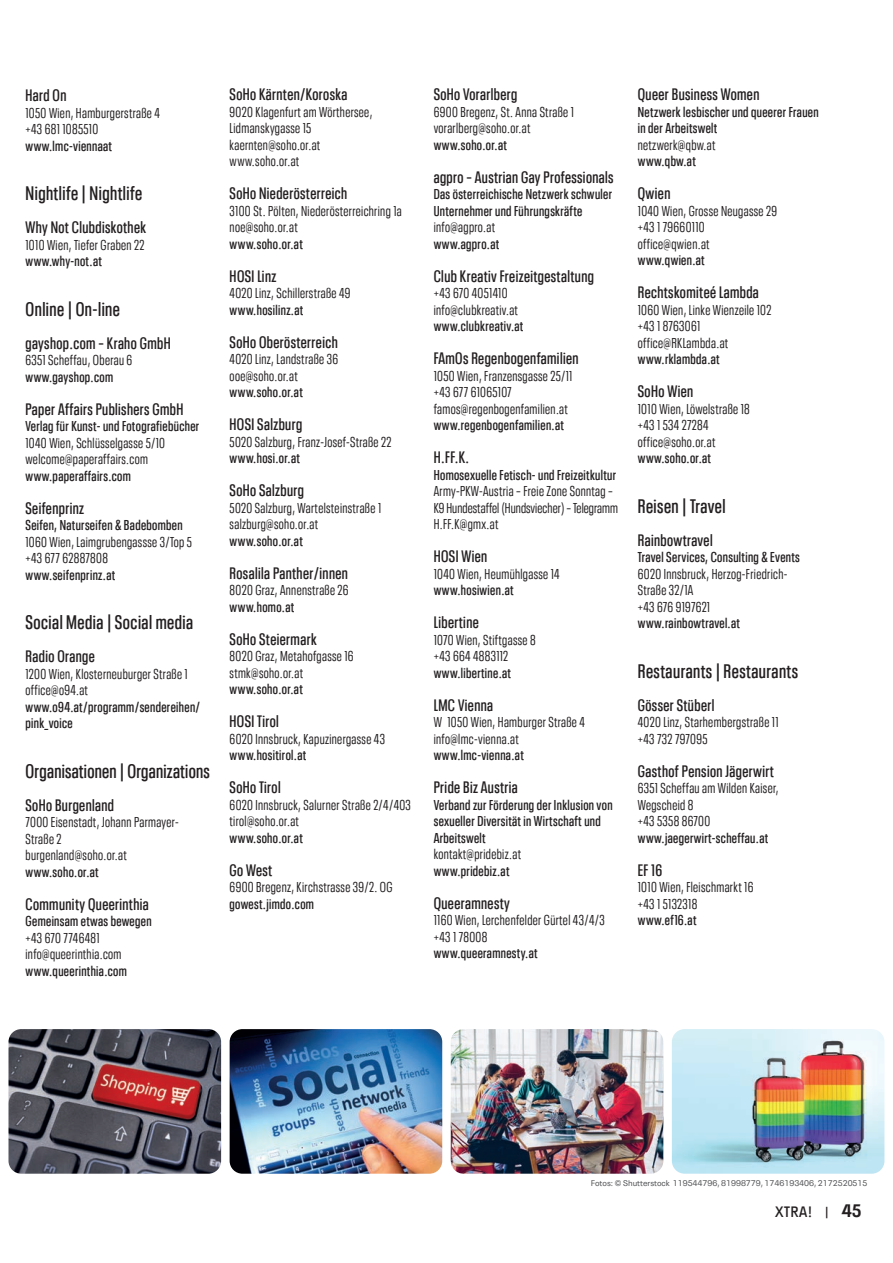
<style>
.page{position:relative;width:893px;height:1263px;background:#fff}
.page>*{position:absolute;margin:0;border:0;box-sizing:border-box;transform-origin:0 0}
.t1{font:600 condensed 19.5px "Neue Plak";letter-spacing:.025em;color:#231f20}
.t2{font:600 condensed 16.5px "Neue Plak";letter-spacing:.025em;color:#231f20}
.t3{font:600 condensed 15px "Neue Plak";color:#231f20}
.t4{font:condensed 14.25px/16.5px "Neue Plak";letter-spacing:.025em;color:#231f20}
.t5{font:600 condensed 14.25px/16.5px "Neue Plak";letter-spacing:.025em;color:#231f20}
.t6{font:condensed 14.25px/16.5px "Neue Plak";letter-spacing:.005em;color:#231f20}
.t7{font:8.25px "Neue Plak Text";color:#57585a}
.s1{font-size:12px}
.s2{font-weight:700;font-size:18px}
</style>
<div class="page">
<img style="left:9px;top:1029px;width:212px;height:145px;border-radius:13px">
<img style="left:230px;top:1029px;width:212px;height:145px;border-radius:13px">
<img style="left:451px;top:1029px;width:212px;height:145px;border-radius:13px">
<img style="left:672px;top:1029px;width:212px;height:145px;border-radius:13px">
<p class="t2" style="left:26px;top:81px;width:42px">Hard On</p>
<p class="t4" style="left:26px;top:102px;width:136px">1050 Wien, Hamburgerstraße 4 +43 681 1085510</p>
<p class="t5" style="left:26px;top:135px;width:88px">www.lmc-viennaat</p>
<h1 class="t1" style="left:26px;top:176px;width:118px">Nightlife | Nightlife</h1>
<p class="t2" style="left:26px;top:213px;width:122px">Why Not Clubdiskothek</p>
<p class="t4" style="left:26px;top:234px;width:120px">1010 Wien, Tiefer Graben 22</p>
<p class="t5" style="left:26px;top:251px;width:78px">www.why-not.at</p>
<h1 class="t1" style="left:26px;top:292px;width:96px">Online | On-line</h1>
<p class="t2" style="left:26px;top:328px;width:147px">gayshop.com – Kraho GmbH</p>
<p class="t4" style="left:26px;top:350px;width:108px">6351 Scheffau, Oberau 6</p>
<p class="t5" style="left:26px;top:366px;width:89px">www.gayshop.com</p>
<p class="t2" style="left:26px;top:394px;width:159px">Paper Affairs Publishers GmbH</p>
<p class="t5" style="left:26px;top:416px;width:175px">Verlag für Kunst- und Fotografiebücher</p>
<p class="t4" style="left:26px;top:432px;width:141px">1040 Wien, Schlüsselgasse 5/10 welcome@paperaffairs.com</p>
<p class="t5" style="left:26px;top:465px;width:107px">www.paperaffairs.com</p>
<p class="t2" style="left:26px;top:493px;width:60px">Seifenprinz</p>
<p class="t5" style="left:26px;top:515px;width:159px">Seifen, Naturseifen &amp; Badebomben</p>
<p class="t4" style="left:26px;top:531px;width:168px">1060 Wien, Laimgrubengassse 3/Top 5 +43 677 62887808</p>
<p class="t5" style="left:26px;top:564px;width:91px">www.seifenprinz.at</p>
<h1 class="t1" style="left:26px;top:605px;width:169px">Social Media | Social media</h1>
<p class="t2" style="left:26px;top:642px;width:71px">Radio Orange</p>
<p class="t4" style="left:26px;top:663px;width:164px">1200 Wien, Klosterneuburger Straße 1 office@o94.at</p>
<p class="t5" style="left:26px;top:696px;width:176px">www.o94.at/programm/sendereihen/ pink_voice</p>
<h1 class="t1" style="left:26px;top:754px;width:186px">Organisationen | Organizations</h1>
<p class="t2" style="left:26px;top:790px;width:90px">SoHo Burgenland</p>
<p class="t4" style="left:26px;top:812px;width:155px">7000 Eisenstadt, Johann Parmayer-<br>Straße 2<br>burgenland@soho.or.at</p>
<p class="t5" style="left:26px;top:861px;width:75px">www.soho.or.at</p>
<p class="t2" style="left:26px;top:889px;width:125px">Community Queerinthia</p>
<p class="t5" style="left:26px;top:911px;width:128px">Gemeinsam etwas bewegen</p>
<p class="t4" style="left:26px;top:927px;width:97px">+43 670 7746481 info@queerinthia.com</p>
<p class="t5" style="left:26px;top:960px;width:103px">www.queerinthia.com</p>
<p class="t2" style="left:230px;top:80px;width:119px">SoHo Kärnten/Koroska</p>
<p class="t4" style="left:230px;top:101px;width:144px">9020 Klagenfurt am Wörthersee,<br>Lidmanskygasse 15 kaernten@soho.or.at www.soho.or.at</p>
<p class="t2" style="left:230px;top:179px;width:119px">SoHo Niederösterreich</p>
<p class="t4" style="left:230px;top:200px;width:174px">3100 St. Pölten, Niederösterreichring 1a noe@soho.or.at</p>
<p class="t5" style="left:230px;top:233px;width:75px">www.soho.or.at</p>
<p class="t2" style="left:230px;top:261px;width:48px">HOSI Linz</p>
<p class="t4" style="left:230px;top:283px;width:122px">4020 Linz, Schillerstraße 49</p>
<p class="t5" style="left:230px;top:299px;width:75px">www.hosilinz.at</p>
<p class="t2" style="left:230px;top:327px;width:110px">SoHo Oberösterreich</p>
<p class="t4" style="left:230px;top:349px;width:110px">4020 Linz, Landstraße 36 ooe@soho.or.at</p>
<p class="t5" style="left:230px;top:382px;width:75px">www.soho.or.at</p>
<p class="t2" style="left:230px;top:410px;width:74px">HOSI Salzburg</p>
<p class="t4" style="left:230px;top:431px;width:163px">5020 Salzburg, Franz-Josef-Straße 22</p>
<p class="t5" style="left:230px;top:448px;width:72px">www.hosi.or.at</p>
<p class="t2" style="left:230px;top:476px;width:76px">SoHo Salzburg</p>
<p class="t4" style="left:230px;top:497px;width:153px">5020 Salzburg, Wartelsteinstraße 1 salzburg@soho.or.at</p>
<p class="t5" style="left:230px;top:530px;width:75px">www.soho.or.at</p>
<p class="t2" style="left:230px;top:558px;width:120px">Rosalila Panther/innen</p>
<p class="t4" style="left:230px;top:580px;width:120px">8020 Graz, Annenstraße 26</p>
<p class="t5" style="left:230px;top:596px;width:66px">www.homo.at</p>
<p class="t2" style="left:230px;top:624px;width:89px">SoHo Steiermark</p>
<p class="t4" style="left:230px;top:646px;width:126px">8020 Graz, Metahofgasse 16 stmk@soho.or.at</p>
<p class="t5" style="left:230px;top:679px;width:75px">www.soho.or.at</p>
<p class="t2" style="left:230px;top:707px;width:51px">HOSI Tirol</p>
<p class="t4" style="left:230px;top:728px;width:157px">6020 Innsbruck, Kapuzinergasse 43</p>
<p class="t5" style="left:230px;top:745px;width:78px">www.hositirol.at</p>
<p class="t2" style="left:230px;top:773px;width:53px">SoHo Tirol</p>
<p class="t4" style="left:230px;top:794px;width:183px">6020 Innsbruck, Salurner Straße 2/4/403 tirol@soho.or.at</p>
<p class="t5" style="left:230px;top:827px;width:75px">www.soho.or.at</p>
<p class="t2" style="left:230px;top:855px;width:44px">Go West</p>
<p class="t4" style="left:230px;top:877px;width:164px">6900 Bregenz, Kirchstrasse 39/2. OG</p>
<p class="t5" style="left:230px;top:893px;width:86px">gowest.jimdo.com</p>
<p class="t2" style="left:434px;top:80px;width:85px">SoHo Vorarlberg</p>
<p class="t4" style="left:434px;top:101px;width:142px">6900 Bregenz, St. Anna Straße 1 vorarlberg@soho.or.at</p>
<p class="t5" style="left:434px;top:134px;width:75px">www.soho.or.at</p>
<p class="t2" style="left:434px;top:162px;width:181px">agpro – Austrian Gay Professionals</p>
<p class="t5" style="left:434px;top:184px;width:180px">Das österreichische Netzwerk schwuler<br>Unternehmer und Führungskräfte</p>
<p class="t4" style="left:434px;top:217px;width:63px">info@agpro.at</p>
<p class="t5" style="left:434px;top:233px;width:67px">www.agpro.at</p>
<p class="t2" style="left:434px;top:261px;width:162px">Club Kreativ Freizeitgestaltung</p>
<p class="t4" style="left:434px;top:283px;width:86px">+43 670 4051410 info@clubkreativ.at</p>
<p class="t5" style="left:434px;top:316px;width:91px">www.clubkreativ.at</p>
<p class="t2" style="left:434px;top:344px;width:146px">FAmOs Regenbogenfamilien</p>
<p class="t4" style="left:434px;top:365px;width:140px">1050 Wien, Franzensgasse 25/11 +43 677 61065107 famos@regenbogenfamilien.at</p>
<p class="t5" style="left:434px;top:415px;width:132px">www.regenbogenfamilien.at</p>
<p class="t2" style="left:434px;top:443px;width:37px">H.FF.K.</p>
<p class="t5" style="left:434px;top:464px;width:184px">Homosexuelle Fetisch- und Freizeitkultur</p>
<p class="t6" style="left:434px;top:481px;width:186px">Army-PKW-Austria – Freie Zone Sonntag –<br>K9 Hundestaffel (Hundsviecher) – Telegramm<br>H.FF.K@gmx.at</p>
<p class="t2" style="left:434px;top:542px;width:55px">HOSI Wien</p>
<p class="t4" style="left:434px;top:563px;width:127px">1040 Wien, Heumühlgasse 14</p>
<p class="t5" style="left:434px;top:580px;width:82px">www.hosiwien.at</p>
<p class="t2" style="left:434px;top:608px;width:47px">Libertine</p>
<p class="t4" style="left:434px;top:629px;width:104px">1070 Wien, Stiftgasse 8 +43 664 4883112</p>
<p class="t5" style="left:434px;top:662px;width:79px">www.libertine.at</p>
<p class="t2" style="left:434px;top:690px;width:61px">LMC Vienna</p>
<p class="t4" style="left:434px;top:712px;width:153px">W 1050 Wien, Hamburger Straße 4 info@lmc-vienna.at</p>
<p class="t5" style="left:434px;top:745px;width:92px">www.lmc-vienna.at</p>
<p class="t2" style="left:434px;top:773px;width:86px">Pride Biz Austria</p>
<p class="t5" style="left:434px;top:794px;width:180px">Verband zur Förderung der Inklusion von sexueller Diversität in Wirtschaft und<br>Arbeitswelt</p>
<p class="t4" style="left:434px;top:844px;width:89px">kontakt@pridebiz.at</p>
<p class="t5" style="left:434px;top:860px;width:77px">www.pridebiz.at</p>
<p class="t2" style="left:434px;top:888px;width:78px">Queeramnesty</p>
<p class="t4" style="left:434px;top:910px;width:172px">1160 Wien, Lerchenfelder Gürtel 43/4/3 +43 1 78008</p>
<p class="t5" style="left:434px;top:943px;width:105px">www.queeramnesty.at</p>
<p class="t2" style="left:638px;top:80px;width:123px">Queer Business Women</p>
<p class="t5" style="left:638px;top:101px;width:182px">Netzwerk lesbischer und queerer Frauen in der Arbeitswelt</p>
<p class="t4" style="left:638px;top:134px;width:79px">netzwerk@qbw.at</p>
<p class="t5" style="left:638px;top:151px;width:59px">www.qbw.at</p>
<p class="t2" style="left:638px;top:179px;width:34px">Qwien</p>
<p class="t4" style="left:638px;top:200px;width:141px">1040 Wien, Grosse Neugasse 29 +43 1 79660110 office@qwien.at</p>
<p class="t5" style="left:638px;top:250px;width:68px">www.qwien.at</p>
<p class="t2" style="left:638px;top:278px;width:122px">Rechtskomiteé Lambda</p>
<p class="t4" style="left:638px;top:299px;width:135px">1060 Wien, Linke Wienzeile 102 +43 1 8763061 office@RKLambda.at</p>
<p class="t5" style="left:638px;top:349px;width:83px">www.rklambda.at</p>
<p class="t2" style="left:638px;top:377px;width:57px">SoHo Wien</p>
<p class="t4" style="left:638px;top:398px;width:113px">1010 Wien, Löwelstraße 18 +43 1 534 27284 office@soho.or.at</p>
<p class="t5" style="left:638px;top:448px;width:75px">www.soho.or.at</p>
<h1 class="t1" style="left:638px;top:489px;width:89px">Reisen | Travel</h1>
<p class="t2" style="left:638px;top:525px;width:76px">Rainbowtravel</p>
<p class="t5" style="left:638px;top:547px;width:163px">Travel Services, Consulting &amp; Events</p>
<p class="t4" style="left:638px;top:563px;width:151px">6020 Innsbruck, Herzog-Friedrich-<br>Straße 32/1A<br>+43 676 9197621</p>
<p class="t5" style="left:638px;top:613px;width:104px">www.rainbowtravel.at</p>
<h1 class="t1" style="left:638px;top:654px;width:162px">Restaurants | Restaurants</h1>
<p class="t2" style="left:638px;top:690px;width:78px">Gösser Stüberl</p>
<p class="t4" style="left:638px;top:712px;width:142px">4020 Linz, Starhembergstraße 11 +43 732 797095</p>
<p class="t2" style="left:638px;top:756px;width:137px">Gasthof Pension Jägerwirt</p>
<p class="t4" style="left:638px;top:778px;width:142px">6351 Scheffau am Wilden Kaiser,<br>Wegscheid 8<br>+43 5358 86700</p>
<p class="t5" style="left:638px;top:827px;width:132px">www.jaegerwirt-scheffau.at</p>
<p class="t2" style="left:638px;top:855px;width:26px">EF 16</p>
<p class="t4" style="left:638px;top:877px;width:117px">1010 Wien, Fleischmarkt 16 +43 1 5132318</p>
<p class="t5" style="left:638px;top:910px;width:60px">www.ef16.at</p>
<p class="t7" style="left:591px;top:1176px;width:278px">Fotos: © Shutterstock 119544796, 81998779, 1746193406, 2172520515</p>
<p class="t3" style="left:775px;top:1199px;width:87px">XTRA! <span class="s1">|</span> <span class="s2">45</span></p>
</div>
